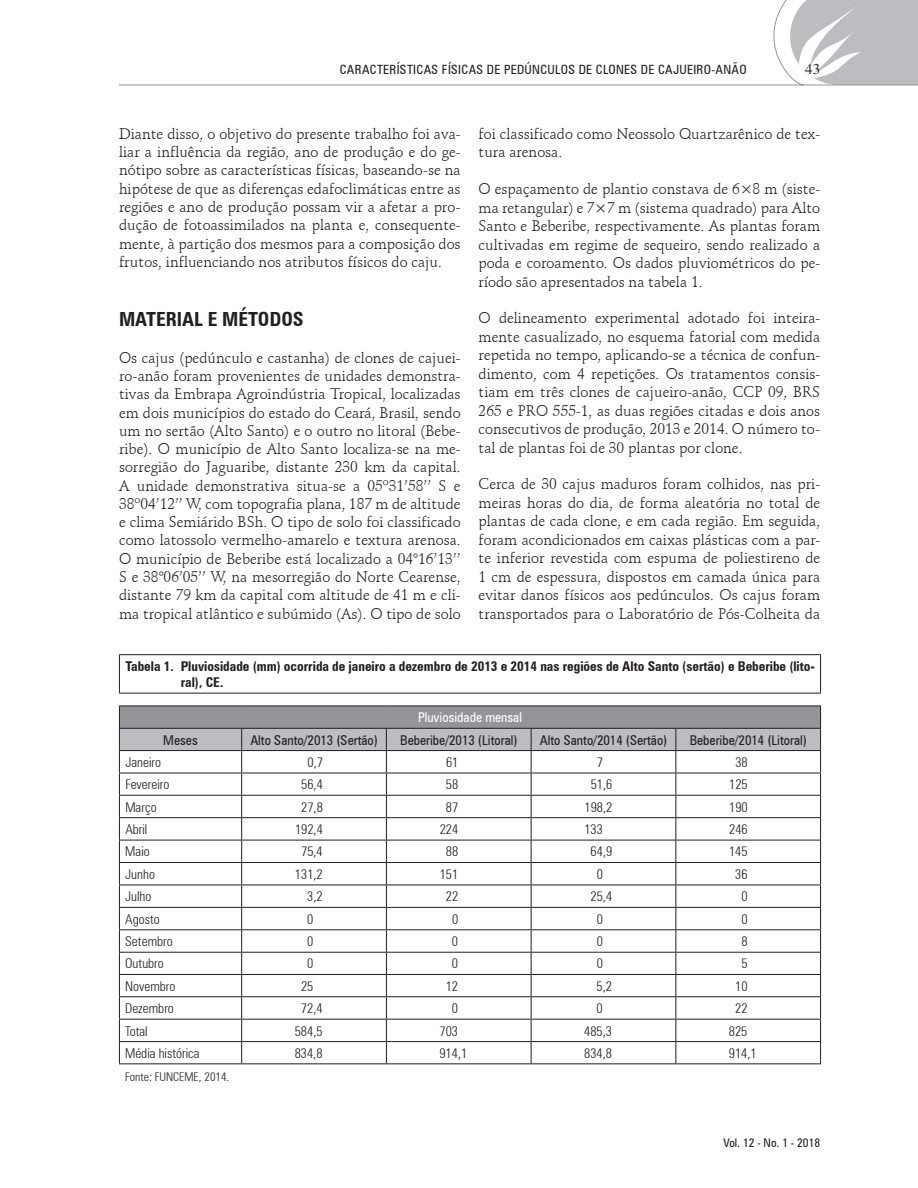
<style>
.page{position:relative;width:918px;height:1188px;background:#fff}
.page>*{position:absolute;margin:0;border:0;box-sizing:border-box;transform-origin:0 0}
.t1{font:700 condensed 19.5px "Zurich BT";color:#231f20}
.t2{font:15px/18.3px "Schneidler BT";color:#231f20;text-align:justify}
.t3{font:15px "Times";color:#231f20}
.t4{font:300 condensed 13.5px "Zurich BT";color:#231f20}
.t5{font:700 condensed 13.5px/16.2px "Zurich BT";color:#231f20}
.t6{font:condensed 13.5px "Zurich BT";color:#231f20}
.t7{font:condensed 13.5px "Zurich BT";color:#fff}
.t8{font:condensed 12.75px "Zurich BT";letter-spacing:.025em;color:#231f20}
.t9{font:300 condensed 12px "Zurich BT";color:#231f20}
.t10{font:condensed 12px "Zurich BT";color:#231f20}
</style>
<div class="page">
<svg style="left:119px;top:0;width:799px;height:86px"></svg>
<hr style="left:119px;top:654px;width:123px;height:1px;background:#231f20">
<hr style="left:119px;top:655px;width:1px;height:38px;background:#231f20">
<hr style="left:242px;top:654px;width:144px;height:1px;background:#231f20">
<hr style="left:386px;top:654px;width:145px;height:1px;background:#231f20">
<hr style="left:531px;top:654px;width:145px;height:1px;background:#231f20">
<hr style="left:676px;top:654px;width:145px;height:1px;background:#231f20">
<hr style="left:820px;top:655px;width:1px;height:38px;background:#231f20">
<hr style="left:119px;top:693px;width:123px;height:1px;background:#231f20">
<hr style="left:242px;top:693px;width:144px;height:1px;background:#231f20">
<hr style="left:386px;top:693px;width:145px;height:1px;background:#231f20">
<hr style="left:531px;top:693px;width:145px;height:1px;background:#231f20">
<hr style="left:676px;top:693px;width:145px;height:1px;background:#231f20">
<svg style="left:119px;top:706px;width:702px;height:357px"></svg>
<hr style="left:119px;top:1063px;width:123px;height:1px;background:#231f20">
<hr style="left:242px;top:1063px;width:144px;height:1px;background:#231f20">
<hr style="left:386px;top:1063px;width:145px;height:1px;background:#231f20">
<hr style="left:531px;top:1063px;width:145px;height:1px;background:#231f20">
<hr style="left:676px;top:1063px;width:145px;height:1px;background:#231f20">
<p class="t8" style="left:340px;top:62px;width:408px">CARACTERÍSTICAS FÍSICAS DE PEDÚNCULOS DE CLONES DE CAJUEIRO-ANÃO</p>
<p class="t3" style="left:805px;top:61px;width:16px">43</p>
<p class="t2" style="left:119px;top:125px;width:343px">Diante disso, o objetivo do presente trabalho foi ava&shy;liar a influência da região, ano de produção e do ge&shy;nótipo sobre as características físicas, baseando-se na hipótese de que as diferenças edafoclimáticas entre as regiões e ano de produção possam vir a afetar a pro&shy;dução de fotoassimilados na planta e, consequente&shy;mente, à partição dos mesmos para a composição dos frutos, influenciando nos atributos físicos do caju.</p>
<h1 class="t1" style="left:119px;top:308px;width:186px">MATERIAL E MÉTODOS</h1>
<p class="t2" style="left:119px;top:348px;width:343px">Os cajus (pedúnculo e castanha) de clones de cajuei&shy;ro-anão foram provenientes de unidades demonstra&shy;tivas da Embrapa Agroindústria Tropical, localizadas em dois municípios do estado do Ceará, Brasil, sendo um no sertão (Alto Santo) e o outro no litoral (Bebe&shy;ribe). O município de Alto Santo localiza-se na me&shy;sorregião do Jaguaribe, distante 230 km da capital.<br>A unidade demonstrativa situa-se a 05º31’58’’ S e 38º04’12’’ W, com topografia plana, 187 m de altitude e clima Semiárido BSh. O tipo de solo foi classificado como latossolo vermelho-amarelo e textura arenosa.<br>O município de Beberibe está localizado a 04°16’13’’ S e 38°06’05’’ W, na mesorregião do Norte Cearense, distante 79 km da capital com altitude de 41 m e cli&shy;ma tropical atlântico e subúmido (As). O tipo de solo</p>
<p class="t2" style="left:479px;top:125px;width:343px">foi classificado como Neossolo Quartzarênico de tex&shy;tura arenosa.</p>
<p class="t2" style="left:479px;top:180px;width:343px">O espaçamento de plantio constava de 6×8 m (siste&shy;ma retangular) e 7×7 m (sistema quadrado) para Alto Santo e Beberibe, respectivamente. As plantas foram cultivadas em regime de sequeiro, sendo realizado a poda e coroamento. Os dados pluviométricos do pe&shy;ríodo são apresentados na tabela 1.</p>
<p class="t2" style="left:479px;top:309px;width:343px">O delineamento experimental adotado foi inteira&shy;mente casualizado, no esquema fatorial com medida repetida no tempo, aplicando-se a técnica de confun&shy;dimento, com 4 repetições. Os tratamentos consis&shy;tiam em três clones de cajueiro-anão, CCP 09, BRS 265 e PRO 555-1, as duas regiões citadas e dois anos consecutivos de produção, 2013 e 2014. O número to&shy;tal de plantas foi de 30 plantas por clone.</p>
<p class="t2" style="left:479px;top:475px;width:343px">Cerca de 30 cajus maduros foram colhidos, nas pri&shy;meiras horas do dia, de forma aleatória no total de plantas de cada clone, e em cada região. Em seguida, foram acondicionados em caixas plásticas com a par&shy;te inferior revestida com espuma de poliestireno de 1 cm de espessura, dispostos em camada única para evitar danos físicos aos pedúnculos. Os cajus foram transportados para o Laboratório de Pós-Colheita da</p>
<p class="t5" style="left:181px;top:658px;width:635px;text-indent:-55px">Tabela 1. Pluviosidade (mm) ocorrida de janeiro a dezembro de 2013 e 2014 nas regiões de Alto Santo (sertão) e Beberibe (lito&shy;ral), CE.</p>
<p class="t7" style="left:418px;top:709px;width:106px">Pluviosidade mensal</p>
<p class="t6" style="left:163px;top:732px;width:36px">Meses</p>
<p class="t6" style="left:250px;top:732px;width:129px">Alto Santo/2013 (Sertão)</p>
<p class="t6" style="left:400px;top:732px;width:119px">Beberibe/2013 (Litoral)</p>
<p class="t6" style="left:540px;top:732px;width:129px">Alto Santo/2014 (Sertão)</p>
<p class="t6" style="left:690px;top:732px;width:119px">Beberibe/2014 (Litoral)</p>
<p class="t4" style="left:125px;top:754px;width:37px">Janeiro</p>
<p class="t4" style="left:307px;top:754px;width:17px">0,7</p>
<p class="t4" style="left:446px;top:754px;width:14px">61</p>
<p class="t4" style="left:597px;top:754px;width:8px">7</p>
<p class="t4" style="left:735px;top:754px;width:14px">38</p>
<p class="t4" style="left:125px;top:776px;width:46px">Fevereiro</p>
<p class="t4" style="left:301px;top:776px;width:23px">56,4</p>
<p class="t4" style="left:446px;top:776px;width:14px">58</p>
<p class="t4" style="left:591px;top:776px;width:23px">51,6</p>
<p class="t4" style="left:729px;top:776px;width:20px">125</p>
<p class="t4" style="left:125px;top:799px;width:33px">Março</p>
<p class="t4" style="left:301px;top:799px;width:23px">27,8</p>
<p class="t4" style="left:446px;top:799px;width:14px">87</p>
<p class="t4" style="left:584px;top:799px;width:29px">198,2</p>
<p class="t4" style="left:729px;top:799px;width:20px">190</p>
<p class="t4" style="left:125px;top:821px;width:24px">Abril</p>
<p class="t4" style="left:295px;top:821px;width:29px">192,4</p>
<p class="t4" style="left:440px;top:821px;width:20px">224</p>
<p class="t4" style="left:584px;top:821px;width:20px">133</p>
<p class="t4" style="left:729px;top:821px;width:20px">246</p>
<p class="t4" style="left:125px;top:843px;width:26px">Maio</p>
<p class="t4" style="left:301px;top:843px;width:23px">75,4</p>
<p class="t4" style="left:446px;top:843px;width:14px">88</p>
<p class="t4" style="left:591px;top:843px;width:23px">64,9</p>
<p class="t4" style="left:729px;top:843px;width:20px">145</p>
<p class="t4" style="left:125px;top:866px;width:31px">Junho</p>
<p class="t4" style="left:295px;top:866px;width:29px">131,2</p>
<p class="t4" style="left:440px;top:866px;width:20px">151</p>
<p class="t4" style="left:597px;top:866px;width:8px">0</p>
<p class="t4" style="left:735px;top:866px;width:14px">36</p>
<p class="t4" style="left:125px;top:888px;width:28px">Julho</p>
<p class="t4" style="left:307px;top:888px;width:17px">3,2</p>
<p class="t4" style="left:446px;top:888px;width:14px">22</p>
<p class="t4" style="left:591px;top:888px;width:23px">25,4</p>
<p class="t4" style="left:741px;top:888px;width:8px">0</p>
<p class="t4" style="left:125px;top:911px;width:36px">Agosto</p>
<p class="t4" style="left:307px;top:911px;width:8px">0</p>
<p class="t4" style="left:452px;top:911px;width:8px">0</p>
<p class="t4" style="left:597px;top:911px;width:8px">0</p>
<p class="t4" style="left:741px;top:911px;width:8px">0</p>
<p class="t4" style="left:125px;top:933px;width:49px">Setembro</p>
<p class="t4" style="left:307px;top:933px;width:8px">0</p>
<p class="t4" style="left:452px;top:933px;width:8px">0</p>
<p class="t4" style="left:597px;top:933px;width:8px">0</p>
<p class="t4" style="left:741px;top:933px;width:8px">8</p>
<p class="t4" style="left:125px;top:955px;width:40px">Outubro</p>
<p class="t4" style="left:307px;top:955px;width:8px">0</p>
<p class="t4" style="left:452px;top:955px;width:8px">0</p>
<p class="t4" style="left:597px;top:955px;width:8px">0</p>
<p class="t4" style="left:741px;top:955px;width:8px">5</p>
<p class="t4" style="left:125px;top:978px;width:52px">Novembro</p>
<p class="t4" style="left:301px;top:978px;width:14px">25</p>
<p class="t4" style="left:446px;top:978px;width:14px">12</p>
<p class="t4" style="left:597px;top:978px;width:17px">5,2</p>
<p class="t4" style="left:735px;top:978px;width:14px">10</p>
<p class="t4" style="left:125px;top:1000px;width:50px">Dezembro</p>
<p class="t4" style="left:301px;top:1000px;width:23px">72,4</p>
<p class="t4" style="left:452px;top:1000px;width:8px">0</p>
<p class="t4" style="left:597px;top:1000px;width:8px">0</p>
<p class="t4" style="left:735px;top:1000px;width:14px">22</p>
<p class="t4" style="left:125px;top:1023px;width:24px">Total</p>
<p class="t4" style="left:295px;top:1023px;width:29px">584,5</p>
<p class="t4" style="left:439px;top:1023px;width:20px">703</p>
<p class="t4" style="left:584px;top:1023px;width:29px">485,3</p>
<p class="t4" style="left:729px;top:1023px;width:20px">825</p>
<p class="t4" style="left:125px;top:1045px;width:76px">Média histórica</p>
<p class="t4" style="left:295px;top:1045px;width:29px">834,8</p>
<p class="t4" style="left:439px;top:1045px;width:29px">914,1</p>
<p class="t4" style="left:584px;top:1045px;width:29px">834,8</p>
<p class="t4" style="left:729px;top:1045px;width:29px">914,1</p>
<p class="t9" style="left:125px;top:1070px;width:106px">Fonte: FUNCEME, 2014.</p>
<p class="t10" style="left:724px;top:1135px;width:98px">Vol. 12 - No. 1 - 2018</p>
</div>
